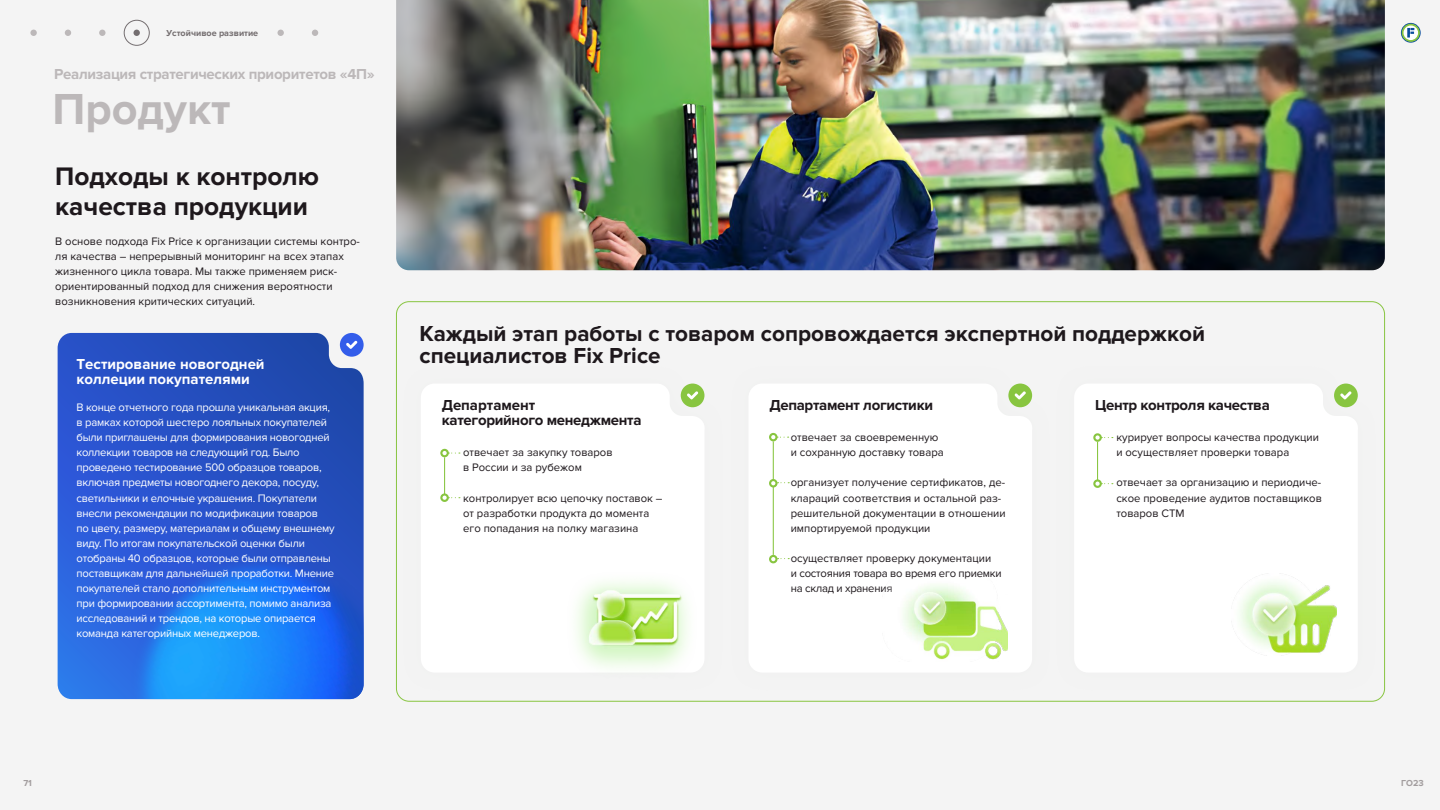
<style>
.page{position:relative;width:1440px;height:810px;background:#f4f4f4}
.page>*{position:absolute;margin:0;border:0;box-sizing:border-box;transform-origin:0 0}
.t1{font:700 45px "Proxima Nova";color:#bcb8b9}
.t2{font:700 26.25px/30.2px "Proxima Nova";color:#1e181c}
.t3{font:700 22.5px/22.5px "Proxima Nova";color:#1e181c}
.t4{font:700 15px/15px "Proxima Nova";letter-spacing:-.02em;color:#1e181c}
.t5{font:700 15px/15px "Proxima Nova";color:#fff}
.t6{font:700 15px "Proxima Nova";letter-spacing:-.02em;color:#bcb8b9}
.t7{font:11.25px/15.1px "Proxima Nova";color:#1e181c}
.t8{font:11.25px/15.1px "Proxima Nova";letter-spacing:-.02em;color:#fff}
.t9{font:11.25px/15.1px "Proxima Nova";letter-spacing:-.02em;color:#1e181c}
.t10{font:700 9px "Proxima Nova";color:#746e70}
.t11{font:700 9px "Proxima Nova";color:#a29d9e}
</style>
<div class="page">
<div style="left:99px;top:30px;width:7px;height:6px;background:#bcb8b9;border-radius:50%"></div>
<svg style="left:134px;top:30px;width:6px;height:6px"></svg>
<div style="left:277px;top:30px;width:7px;height:6px;background:#bcb8b9;border-radius:50%"></div>
<svg style="left:312px;top:30px;width:6px;height:6px"></svg>
<svg style="left:65px;top:30px;width:6px;height:6px"></svg>
<div style="left:30px;top:30px;width:7px;height:6px;background:#bcb8b9;border-radius:50%"></div>
<div style="left:124px;top:20px;width:25px;height:26px;border:1px solid #746e70;border-radius:50%"></div>
<svg style="left:1401px;top:23px;width:20px;height:20px"></svg>
<svg style="left:58px;top:333px;width:306px;height:365px;background:#2952c0"></svg>
<img style="left:66px;top:487px;width:298px;height:212px">
<img style="left:186px;top:333px;width:96px;height:4px">
<div style="left:340px;top:333px;width:24px;height:24px;background:#335dea;border-radius:50%"></div>
<svg style="left:346px;top:341px;width:11px;height:8px"></svg>
<div style="left:402px;top:364px;width:321px;height:328px;background:#edeeed"></div>
<div style="left:421px;top:384px;width:284px;height:289px;background:#fff"></div>
<div style="left:681px;top:384px;width:23px;height:23px;background:#88c540;border-radius:50%"></div>
<svg style="left:687px;top:391px;width:11px;height:8px"></svg>
<div style="left:729px;top:364px;width:322px;height:328px;background:#edeeed"></div>
<div style="left:748px;top:384px;width:285px;height:289px;background:#fff"></div>
<div style="left:1008px;top:384px;width:24px;height:23px;background:#88c540;border-radius:50%"></div>
<svg style="left:1015px;top:391px;width:11px;height:8px"></svg>
<div style="left:1055px;top:364px;width:322px;height:328px;background:#edeeed"></div>
<div style="left:1074px;top:384px;width:284px;height:289px;background:#fff"></div>
<div style="left:1334px;top:384px;width:24px;height:23px;background:#88c540;border-radius:50%"></div>
<svg style="left:1340px;top:391px;width:12px;height:8px"></svg>
<div style="left:440px;top:449px;width:9px;height:8px;border:2px solid #88c540;border-radius:50%"></div>
<svg style="left:448px;top:453px;width:12px;height:1px"></svg>
<hr style="left:444px;top:457px;width:1px;height:41px;background:#88c540">
<div style="left:441px;top:495px;width:7px;height:6px;background:#fff;border-radius:50%"></div>
<div style="left:440px;top:493px;width:9px;height:9px;border:2px solid #88c540;border-radius:50%"></div>
<svg style="left:448px;top:497px;width:12px;height:1px"></svg>
<div style="left:1093px;top:433px;width:9px;height:9px;border:2px solid #88c540;border-radius:50%"></div>
<svg style="left:1101px;top:437px;width:12px;height:1px"></svg>
<hr style="left:1097px;top:442px;width:1px;height:38px;background:#88c540">
<div style="left:1094px;top:480px;width:7px;height:7px;background:#fff;border-radius:50%"></div>
<div style="left:1093px;top:479px;width:9px;height:9px;border:2px solid #88c540;border-radius:50%"></div>
<svg style="left:1101px;top:483px;width:12px;height:1px"></svg>
<div style="left:769px;top:433px;width:9px;height:8px;border:2px solid #88c540;border-radius:50%"></div>
<svg style="left:777px;top:437px;width:12px;height:1px"></svg>
<hr style="left:773px;top:441px;width:1px;height:114px;background:#88c540">
<div style="left:769px;top:479px;width:9px;height:9px;border:2px solid #88c540;border-radius:50%"></div>
<svg style="left:770px;top:480px;width:19px;height:6px"></svg>
<div style="left:769px;top:555px;width:9px;height:8px;border:2px solid #88c540;border-radius:50%"></div>
<svg style="left:770px;top:556px;width:19px;height:6px"></svg>
<img style="left:565px;top:571px;width:133px;height:102px">
<img style="left:882px;top:579px;width:126px;height:82px">
<img style="left:1232px;top:574px;width:104px;height:81px">
<img style="left:396px;top:0;width:989px;height:270px">
<p class="t10" style="left:166px;top:28px;width:93px">Устойчивое развитие</p>
<h3 class="t6" style="left:54px;top:65px;width:322px">Реализация стратегических приоритетов «4П»</h3>
<h1 class="t1" style="left:53px;top:83px;width:179px">Продукт</h1>
<h2 class="t2" style="left:55px;top:161px;width:265px">Подходы к контролю качества продукции</h2>
<p class="t7" style="left:55px;top:234px;width:306px">В основе подхода Fix Price к организации системы контро&shy;ля качества – непрерывный мониторинг на всех этапах жизненного цикла товара. Мы также применяем риск&shy;ориентированный подход для снижения вероятности возникновения критических ситуаций.</p>
<h3 class="t5" style="left:77px;top:356px;width:190px">Тестирование новогодней коллеции покупателями</h3>
<p class="t8" style="left:77px;top:400px;width:260px">В конце отчетного года прошла уникальная акция, в рамках которой шестеро лояльных покупателей были приглашены для формирования новогодней коллекции товаров на следующий год. Было проведено тестирование 500 образцов товаров, включая предметы новогоднего декора, посуду, светильники и елочные украшения. Покупатели внесли рекомендации по модификации товаров<br>по цвету, размеру, материалам и общему внешнему виду. По итогам покупательской оценки были отобраны 40 образцов, которые были отправлены поставщикам для дальнейшей проработки. Мнение покупателей стало дополнительным инструментом при формировании ассортимента, помимо анализа исследований и трендов, на которые опирается команда категорийных менеджеров.</p>
<h3 class="t3" style="left:419px;top:322px;width:787px">Каждый этап работы с товаром сопровождается экспертной поддержкой специалистов Fix Price</h3>
<h3 class="t4" style="left:442px;top:398px;width:201px">Департамент<br>категорийного менеджмента</h3>
<p class="t7" style="left:463px;top:445px;width:151px">отвечает за закупку товаров в России и за рубежом</p>
<p class="t7" style="left:463px;top:490px;width:201px">контролирует всю цепочку поставок – от разработки продукта до момента его попадания на полку магазина</p>
<h3 class="t4" style="left:770px;top:398px;width:165px">Департамент логистики</h3>
<p class="t7" style="left:791px;top:430px;width:155px">отвечает за своевременную и сохранную доставку товара</p>
<p class="t7" style="left:791px;top:475px;width:216px">организует получение сертификатов, де&shy;клараций соответствия и остальной раз&shy;решительной документации в отношении импортируемой продукции</p>
<p class="t9" style="left:791px;top:551px;width:212px">осуществляет проверку документации<br>и состояния товара во время его приемки на склад и хранения</p>
<h3 class="t4" style="left:1095px;top:398px;width:176px">Центр контроля качества</h3>
<p class="t7" style="left:1116px;top:430px;width:204px">курирует вопросы качества продукции и осуществляет проверки товара</p>
<p class="t7" style="left:1116px;top:475px;width:207px;text-align:justify">отвечает за организацию и периодиче&shy;ское проведение аудитов поставщиков товаров СТМ</p>
<p class="t11" style="left:23px;top:778px;width:10px">71</p>
<p class="t11" style="left:1401px;top:778px;width:24px">ГО23</p>
</div>
